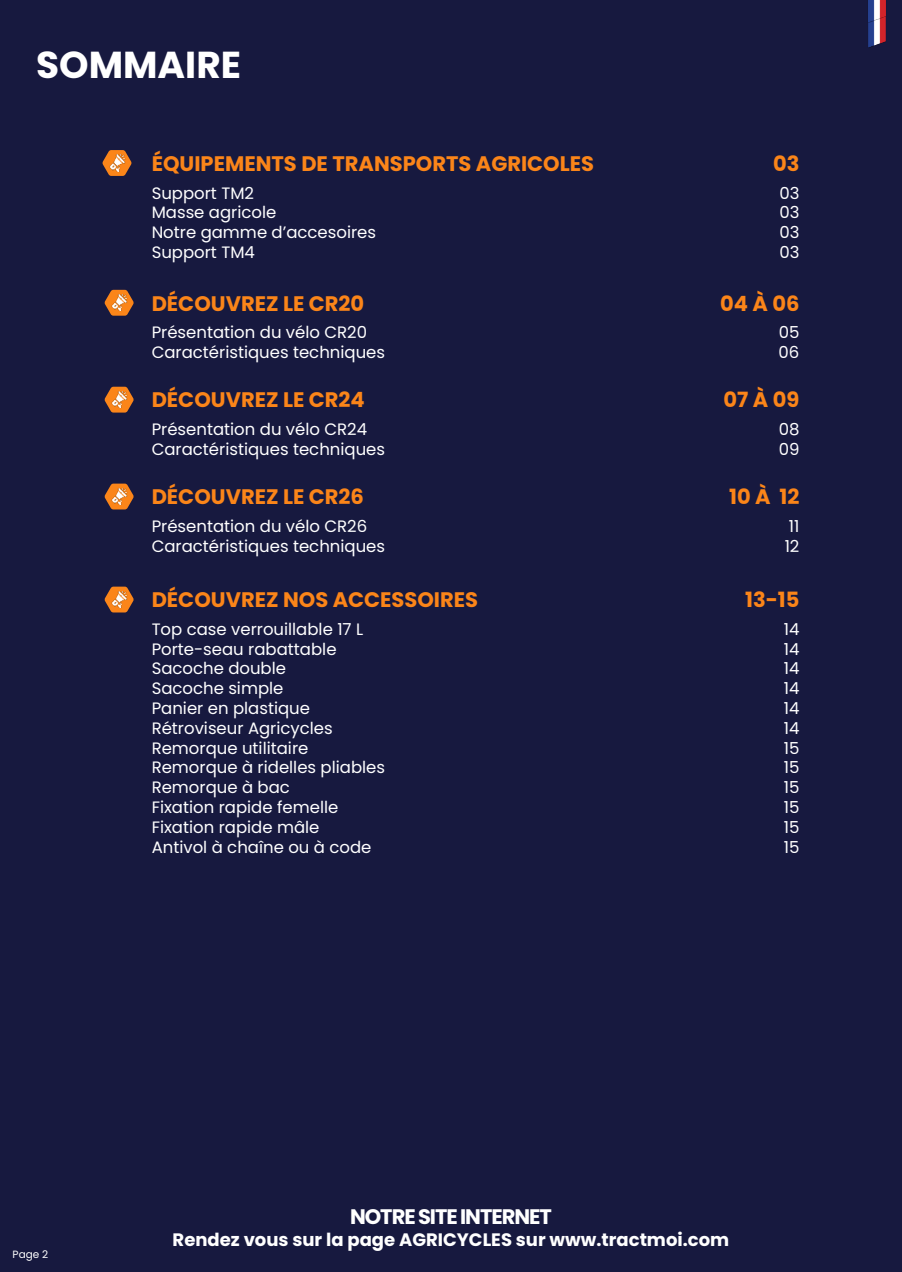
<style>
.page{position:relative;width:902px;height:1272px;background:#fff}
.page>*{position:absolute;margin:0;border:0;box-sizing:border-box;transform-origin:0 0}
.t1{font:700 37.5px "Poppins";color:#fff}
.t2{font:700 21px "Poppins";color:#fb8519}
.t3{font:700 21px "Poppins";letter-spacing:-.05em;color:#fff}
.t4{font:700 18px "Poppins";color:#fff}
.t5{font:16.5px/19.8px "Poppins";color:#fff}
.t6{font:10.5px "Poppins";color:#fff}
</style>
<div class="page">
<div style="left:0;top:0;width:901px;height:1271px;background:#17193f"></div>
<svg style="left:102px;top:150px;width:30px;height:26px"></svg>
<img style="left:109px;top:155px;width:16px;height:16px">
<svg style="left:104px;top:290px;width:30px;height:26px"></svg>
<img style="left:111px;top:294px;width:16px;height:17px">
<svg style="left:104px;top:387px;width:30px;height:25px"></svg>
<img style="left:111px;top:391px;width:16px;height:17px">
<svg style="left:104px;top:483px;width:30px;height:26px"></svg>
<img style="left:111px;top:488px;width:16px;height:16px">
<svg style="left:104px;top:586px;width:30px;height:26px"></svg>
<img style="left:111px;top:591px;width:16px;height:16px">
<img style="left:868px;top:24px;width:18px;height:24px">
<img style="left:868px;top:0;width:18px;height:24px">
<h1 class="t1" style="left:36px;top:43px;width:206px">SOMMAIRE</h1>
<p class="t2" style="left:152px;top:151px;width:444px">ÉQUIPEMENTS DE TRANSPORTS AGRICOLES</p>
<p class="t2" style="left:773px;top:151px;width:28px">03</p>
<p class="t5" style="left:152px;top:183px;width:226px">Support TM2<br>Masse agricole<br>Notre gamme d’accesoires<br>Support TM4</p>
<p class="t5" style="left:779px;top:183px;width:22px;text-align:justify">03<br>03<br>03<br>03</p>
<p class="t2" style="left:152px;top:291px;width:214px">DÉCOUVREZ LE CR20</p>
<p class="t2" style="left:720px;top:291px;width:81px">04 À 06</p>
<p class="t5" style="left:152px;top:322px;width:235px">Présentation du vélo CR20<br>Caractéristiques techniques</p>
<p class="t5" style="left:778px;top:322px;width:22px">05<br>06</p>
<p class="t2" style="left:152px;top:388px;width:215px">DÉCOUVREZ LE CR24</p>
<p class="t2" style="left:723px;top:388px;width:77px">07 À 09</p>
<p class="t5" style="left:152px;top:419px;width:235px">Présentation du vélo CR24<br>Caractéristiques techniques</p>
<p class="t5" style="left:778px;top:419px;width:22px">08<br>09</p>
<p class="t2" style="left:152px;top:485px;width:214px">DÉCOUVREZ LE CR26</p>
<p class="t2" style="left:729px;top:485px;width:72px">10 À 12</p>
<p class="t5" style="left:152px;top:516px;width:235px">Présentation du vélo CR26<br>Caractéristiques techniques</p>
<p class="t5" style="left:784px;top:516px;width:16px">11<br>12</p>
<p class="t2" style="left:152px;top:587px;width:328px">DÉCOUVREZ NOS ACCESSOIRES</p>
<p class="t5" style="left:152px;top:619px;width:235px">Top case verrouillable 17 L<br>Porte-seau rabattable<br>Sacoche double<br>Sacoche simple<br>Panier en plastique<br>Rétroviseur Agricycles<br>Remorque utilitaire<br>Remorque à ridelles pliables<br>Remorque à bac<br>Fixation rapide femelle<br>Fixation rapide mâle<br>Antivol à chaîne ou à code</p>
<p class="t2" style="left:745px;top:587px;width:56px">13-15</p>
<p class="t5" style="left:783px;top:619px;width:17px;text-align:justify">14<br>14<br>14<br>14<br>14<br>14<br>15<br>15<br>15<br>15<br>15<br>15</p>
<p class="t6" style="left:13px;top:1247px;width:37px">Page 2</p>
<p class="t3" style="left:350px;top:1204px;width:203px">NOTRE SITE INTERNET</p>
<p class="t4" style="left:173px;top:1228px;width:558px">Rendez vous sur la page AGRICYCLES sur www.tractmoi.com</p>
</div>
